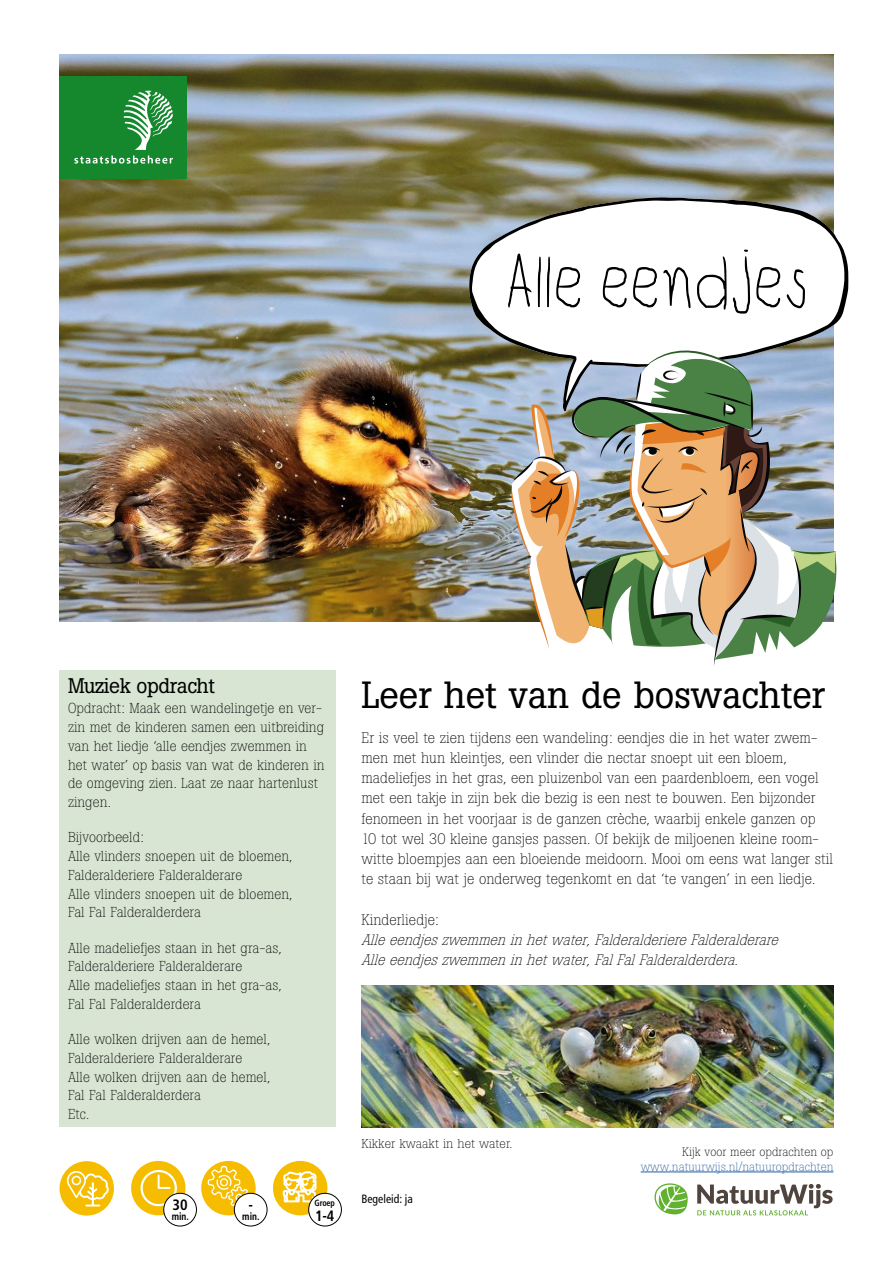
<style>
.page{position:relative;width:893px;height:1263px;background:#fff}
.page>*{position:absolute;margin:0;border:0;box-sizing:border-box;transform-origin:0 0}
.t1{font:66px "Child Writing";color:#000;scale:.9 1}
.t2{font:37.5px "Boton";color:#000}
.t3{font:21px "Boton";letter-spacing:-.02em;color:#000}
.t4{font:300 15px/20.2px "Boton";color:#000}
.t5{font:italic 300 15px/20.2px "Boton";color:#000}
.t6{font:700 condensed 15px "Frutiger";color:#000}
.t7{font:300 14.25px/18.8px "Boton";color:#000}
.t8{font:300 12.75px "Boton";color:#000}
.t9{font:300 12px "Boton";color:#275b9b}
.t10{font:300 12px "Boton";color:#000}
.t11{font:condensed 12px "Frutiger";color:#000}
.t12{font:700 condensed 10.5px "Frutiger";color:#000;scale:.9 1}
.t13{font:700 condensed 9px "Frutiger";letter-spacing:-.02em;color:#000;scale:.9 1}
</style>
<div class="page">
<img style="left:60px;top:54px;width:773px;height:567px">
<svg style="left:469px;top:197px;width:380px;height:214px"></svg>
<svg style="left:472px;top:200px;width:372px;height:201px"></svg>
<img style="left:511px;top:350px;width:326px;height:316px">
<div style="left:60px;top:77px;width:127px;height:102px;background:#15882e"></div>
<svg style="left:74px;top:91px;width:99px;height:73px"></svg>
<div style="left:60px;top:670px;width:276px;height:32px;background:#d8e5d2"></div>
<div style="left:60px;top:693px;width:276px;height:121px;background:#d8e5d2"></div>
<div style="left:60px;top:803px;width:276px;height:28px;background:#d8e5d2"></div>
<div style="left:60px;top:822px;width:276px;height:28px;background:#d8e5d2"></div>
<div style="left:60px;top:841px;width:276px;height:46px;background:#d8e5d2"></div>
<div style="left:60px;top:878px;width:276px;height:28px;background:#d8e5d2"></div>
<div style="left:60px;top:897px;width:276px;height:28px;background:#d8e5d2"></div>
<div style="left:60px;top:914px;width:276px;height:27px;background:#d8e5d2"></div>
<div style="left:60px;top:932px;width:276px;height:47px;background:#d8e5d2"></div>
<div style="left:60px;top:970px;width:276px;height:28px;background:#d8e5d2"></div>
<div style="left:60px;top:989px;width:276px;height:27px;background:#d8e5d2"></div>
<div style="left:60px;top:1005px;width:276px;height:28px;background:#d8e5d2"></div>
<div style="left:60px;top:1024px;width:276px;height:46px;background:#d8e5d2"></div>
<div style="left:60px;top:1061px;width:276px;height:28px;background:#d8e5d2"></div>
<div style="left:60px;top:1080px;width:276px;height:28px;background:#d8e5d2"></div>
<div style="left:60px;top:1099px;width:276px;height:28px;background:#d8e5d2"></div>
<img style="left:361px;top:986px;width:472px;height:141px">
<div style="left:60px;top:1161px;width:54px;height:54px;background:#f6bd00;border-radius:50%"></div>
<div style="left:201px;top:1161px;width:55px;height:54px;background:#f6bd00;border-radius:50%"></div>
<svg style="left:208px;top:1166px;width:42px;height:42px"></svg>
<svg style="left:66px;top:1170px;width:43px;height:36px"></svg>
<div style="left:72px;top:1176px;width:9px;height:9px;border:2px solid #fff;border-radius:50%"></div>
<div style="left:273px;top:1161px;width:54px;height:54px;background:#f6bd00;border-radius:50%"></div>
<svg style="left:283px;top:1171px;width:33px;height:31px"></svg>
<div style="left:309px;top:1193px;width:32px;height:33px;background:#fff;border-radius:50%"></div>
<div style="left:308px;top:1193px;width:34px;height:33px;border:1px solid #000;border-radius:50%"></div>
<div style="left:131px;top:1161px;width:55px;height:54px;background:#f6bd00;border-radius:50%"></div>
<div style="left:141px;top:1170px;width:36px;height:36px;border:2px solid #fff;border-radius:50%"></div>
<svg style="left:157px;top:1173px;width:15px;height:16px"></svg>
<div style="left:234px;top:1193px;width:33px;height:33px;background:#fff;border-radius:50%"></div>
<div style="left:234px;top:1193px;width:33px;height:33px;border:1px solid #000;border-radius:50%"></div>
<div style="left:164px;top:1193px;width:32px;height:33px;background:#fff;border-radius:50%"></div>
<div style="left:163px;top:1193px;width:34px;height:33px;border:1px solid #000;border-radius:50%"></div>
<svg style="left:697px;top:1184px;width:136px;height:31px"></svg>
<svg style="left:654px;top:1183px;width:34px;height:31px"></svg>
<hr style="left:641px;top:1171px;width:192px;height:1px;background:#275b9b">
<h1 class="t1" style="left:505px;top:250px;width:338px">Alle eendjes</h1>
<h3 class="t3" style="left:68px;top:673px;width:148px">Muziek opdracht</h3>
<p class="t7" style="left:68px;top:699px;width:258px">Opdracht: Maak een wandelingetje en ver&shy;zin met de kinderen samen een uitbreiding van het liedje ‘alle eendjes zwemmen in het water’ op basis van wat de kinderen in de omgeving zien. Laat ze naar hartenlust zingen.</p>
<p class="t7" style="left:68px;top:828px;width:226px">Bijvoorbeeld:<br>Alle vlinders snoepen uit de bloemen,<br>Falderalderiere Falderalderare<br>Alle vlinders snoepen uit de bloemen,<br>Fal Fal Falderalderdera</p>
<p class="t7" style="left:68px;top:938px;width:215px">Alle madeliefjes staan in het gra-as, Falderalderiere Falderalderare<br>Alle madeliefjes staan in het gra-as, Fal Fal Falderalderdera</p>
<p class="t7" style="left:68px;top:1030px;width:204px">Alle wolken drijven aan de hemel,<br>Falderalderiere Falderalderare<br>Alle wolken drijven aan de hemel,<br>Fal Fal Falderalderdera<br>Etc.</p>
<h2 class="t2" style="left:361px;top:673px;width:465px">Leer het van de boswachter</h2>
<p class="t4" style="left:361px;top:727px;width:473px">Er is veel te zien tijdens een wandeling: eendjes die in het water zwem&shy;men met hun kleintjes, een vlinder die nectar snoept uit een bloem, madeliefjes in het gras, een pluizenbol van een paardenbloem, een vogel met een takje in zijn bek die bezig is een nest te bouwen. Een bijzonder fenomeen in het voorjaar is de ganzen crèche, waarbij enkele ganzen op 10 tot wel 30 kleine gansjes passen. Of bekijk de miljoenen kleine room&shy;witte bloempjes aan een bloeiende meidoorn. Mooi om eens wat langer stil te staan bij wat je onderweg tegenkomt en dat ‘te vangen’ in een liedje.</p>
<p class="t4" style="left:361px;top:909px;width:79px">Kinderliedje:</p>
<p class="t5" style="left:361px;top:930px;width:423px">Alleeendj eszwemmeninhetwater,FalderalderiereFalderalderare<br>Alleeendj eszwemmeninhetwater,FalFalFalderalderdera.</p>
<p class="t8" style="left:361px;top:1136px;width:152px">Kikker kwaakt in het water.</p>
<p class="t10" style="left:682px;top:1145px;width:153px">Kijk voor meer opdrachten op</p>
<p class="t9" style="left:641px;top:1159px;width:194px">www.natuurwijs.nl/natuuropdrachten</p>
<p class="t6" style="left:173px;top:1196px;width:17px">30</p>
<p class="t12" style="left:172px;top:1210px;width:21px">min.</p>
<p class="t6" style="left:248px;top:1196px;width:6px">-</p>
<p class="t12" style="left:242px;top:1210px;width:21px">min.</p>
<p class="t13" style="left:315px;top:1198px;width:24px">Groep</p>
<p class="t6" style="left:315px;top:1206px;width:21px">1-4</p>
<p class="t11" style="left:361px;top:1192px;width:53px">Begeleid: ja</p>
</div>
